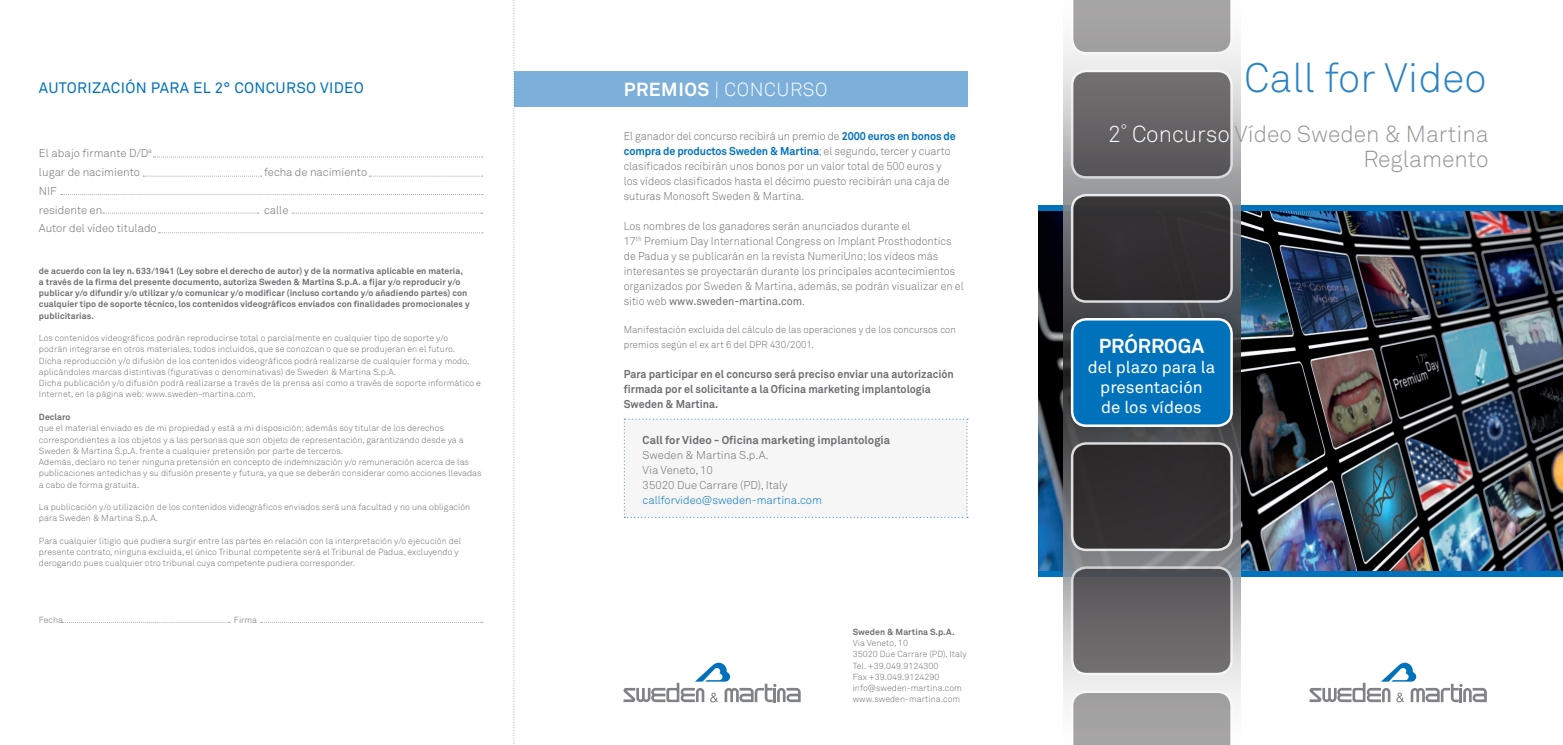
<style>
.page{position:relative;width:1563px;height:745px;background:#fff}
.page>*{position:absolute;margin:0;border:0;box-sizing:border-box;transform-origin:0 0}
.t1{font:40.5px "Akkurat Light Pro";letter-spacing:.005em;color:#2783c5}
.t2{font:22.88px "Akkurat Light Pro";color:#939598}
.t3{font:700 20px "Akkurat Pro";color:#fff}
.t4{font:18.75px "Akkurat Light Pro";letter-spacing:.03em;color:#fff}
.t5{font:16.88px/20px "Akkurat Pro";color:#fff;text-align:center}
.t6{font:15px "Akkurat Pro";letter-spacing:.02em;color:#0072bc}
.t7{font:11.25px/15px "Akkurat Light Pro";color:#6c6d70;scale:.95 1}
.t8{font:11.25px "Akkurat Light Pro";color:#6c6d70}
.t9{font:700 11.25px/15px "Akkurat Pro";color:#6c6d70;scale:.95 1}
.t10{font:700 11.25px "Akkurat Pro";color:#6c6d70}
.t11{font:11.25px "Akkurat Light Pro";color:#0072bc}
.t12{font:10px/15px "Akkurat Light Pro";letter-spacing:.005em;color:#6c6d70;scale:.95 1}
.t13{font:8.75px/11.2px "Akkurat Light Pro";letter-spacing:.005em;color:#6c6d70}
.t14{font:700 8.75px/11.2px "Akkurat Pro";letter-spacing:.005em;color:#6c6d70}
.s1{font-family:"Akkurat Pro";font-weight:700}
.s2{font-family:"Akkurat Pro";font-weight:700;color:#0072bc}
.s3{font-family:"Akkurat Pro"}
.s4{color:#fff}
</style>
<div class="page">
<div style="left:624px;top:418px;width:344px;height:99px;background:#f6f6f7"></div>
<img style="left:1038px;top:211px;width:525px;height:359px">
<svg style="left:623px;top:662px;width:177px;height:40px"></svg>
<svg style="left:1309px;top:662px;width:177px;height:40px"></svg>
<div style="left:1038px;top:570px;width:525px;height:6px;background:#0072bc"></div>
<div style="left:1038px;top:206px;width:525px;height:5px;background:#0072bc"></div>
<svg style="left:153px;top:157px;width:330px;height:1px"></svg>
<svg style="left:61px;top:194px;width:422px;height:1px"></svg>
<svg style="left:103px;top:213px;width:156px;height:1px"></svg>
<svg style="left:292px;top:213px;width:191px;height:1px"></svg>
<svg style="left:143px;top:176px;width:118px;height:1px"></svg>
<svg style="left:369px;top:176px;width:114px;height:1px"></svg>
<div style="left:514px;top:71px;width:453px;height:35px;background:#7cafda"></div>
<svg style="left:513px;top:0;width:2px;height:744px"></svg>
<svg style="left:159px;top:232px;width:324px;height:1px"></svg>
<svg style="left:1063px;top:372px;width:177px;height:332px;background:#939496"></svg>
<svg style="left:1063px;top:42px;width:177px;height:330px;background:#97989b"></svg>
<div style="left:1072px;top:195px;width:159px;height:106px;background:#312e30;border-radius:14px"></div>
<div style="left:1071px;top:194px;width:162px;height:108px;border:2px solid #fff;border-radius:14px"></div>
<div style="left:1072px;top:443px;width:159px;height:106px;background:#302e30;border-radius:14px"></div>
<div style="left:1071px;top:442px;width:162px;height:108px;border:2px solid #fff;border-radius:14px"></div>
<div style="left:1072px;top:567px;width:159px;height:106px;background:linear-gradient(to bottom,#535255,#747172);border-radius:14px"></div>
<div style="left:1071px;top:566px;width:162px;height:108px;border:2px solid #fff;border-radius:14px"></div>
<svg style="left:1071px;top:690px;width:162px;height:54px;background:#aaa9aa"></svg>
<div style="left:1072px;top:71px;width:159px;height:106px;background:linear-gradient(to bottom,#747273,#565456);border-radius:14px"></div>
<div style="left:1071px;top:70px;width:162px;height:108px;border:2px solid #fff;border-radius:14px"></div>
<svg style="left:1071px;top:0;width:162px;height:54px;background:#a9a8a8"></svg>
<div style="left:1072px;top:319px;width:159px;height:106px;background:#0072bc;border-radius:14px"></div>
<div style="left:1071px;top:318px;width:162px;height:108px;border:2px solid #fff;border-radius:14px"></div>
<p class="t6" style="left:39px;top:79px;width:326px">AUTORIZACIÓN PARA EL 2° CONCURSO VIDEO</p>
<p class="t8" style="left:39px;top:146px;width:114px">El abajo firmante D/D<sup>a</sup></p>
<p class="t8" style="left:39px;top:165px;width:102px">lugar de nacimiento</p>
<p class="t8" style="left:264px;top:165px;width:105px">fecha de nacimiento</p>
<p class="t8" style="left:39px;top:184px;width:19px">NIF</p>
<p class="t8" style="left:39px;top:203px;width:65px">residente en</p>
<p class="t8" style="left:264px;top:203px;width:26px">calle</p>
<p class="t8" style="left:39px;top:221px;width:119px">Autor del vídeo titulado</p>
<p class="t14" style="left:39px;top:265px;width:432px">de acuerdo con la ley n. 633/1941 (Ley sobre el derecho de autor) y de la normativa aplicable en materia, a través de la firma del presente documento, autoriza Sweden &amp; Martina S.p.A. a fijar y/o reproducir y/o publicar y/o difundir y/o utilizar y/o comunicar y/o modificar (incluso cortando y/o añadiendo partes) con cualquier tipo de soporte técnico, los contenidos videográficos enviados con finalidades promocionales y publicitarias.</p>
<p class="t13" style="left:39px;top:332px;width:432px">Los contenidos videográficos podrán reproducirse total o parcialmente en cualquier tipo de soporte y/o podrán integrarse en otros materiales, todos incluidos, que se conozcan o que se produjeran en el futuro.<br>Dicha reproducción y/o difusión de los contenidos videográficos podrá realizarse de cualquier forma y modo, aplicándoles marcas distintivas (figurativas o denominativas) de Sweden &amp; Martina S.p.A.</p>
<p class="t13" style="left:39px;top:377px;width:443px">Dicha publicación y/o difusión podrá realizarse a través de la prensa así como a través de soporte informático e<br>Internet, en la página web: www.sweden-martina.com.</p>
<p class="t14" style="left:39px;top:411px;width:33px">Declaro</p>
<p class="t13" style="left:39px;top:422px;width:426px">que el material enviado es de mi propiedad y está a mi disposición; además soy titular de los derechos correspondientes a los objetos y a las personas que son objeto de representación, garantizando desde ya a<br>Sweden &amp; Martina S.p.A. frente a cualquier pretensión por parte de terceros.</p>
<p class="t13" style="left:39px;top:456px;width:444px">Además, declaro no tener ninguna pretensión en concepto de indemnización y/o remuneración acerca de las publicaciones antedichas y su difusión presente y futura, ya que se deberán considerar como acciones llevadas a cabo de forma gratuita.</p>
<p class="t13" style="left:39px;top:501px;width:433px">La publicación y/o utilización de los contenidos videográficos enviados será una facultad y no una obligación para Sweden &amp; Martina S.p.A.</p>
<p class="t13" style="left:39px;top:535px;width:424px">Para cualquier litigio que pudiera surgir entre las partes en relación con la interpretación y/o ejecución del presente contrato, ninguna excluida, el único Tribunal competente será el Tribunal de Padua, excluyendo y derogando pues cualquier otro tribunal cuya competente pudiera corresponder.</p>
<p class="t13" style="left:39px;top:613px;width:26px">Fecha</p>
<p class="t13" style="left:234px;top:613px;width:25px">Firma</p>
<p class="t4" style="left:624px;top:78px;width:205px"><span class="s1">PREMIOS</span> | CONCURSO</p>
<p class="t7" style="left:624px;top:129px;width:351px">El ganador del concurso recibirá un premio de <span class="s2">2000 euros en bonos de compra de productos Sweden &amp; Martina</span>; el segundo, tercer y cuarto clasificados recibirán unos bonos por un valor total de 500 euros y los vídeos clasificados hasta el décimo puesto recibirán una caja de suturas Monosoft Sweden &amp; Martina.</p>
<p class="t7" style="left:624px;top:219px;width:303px">Los nombres de los ganadores serán anunciados durante el</p>
<p class="t7" style="left:624px;top:234px;width:346px">17<sup>th</sup> Premium Day International Congress on Implant Prosthodontics</p>
<p class="t7" style="left:624px;top:249px;width:359px">de Padua y se publicarán en la revista NumeriUno; los vídeos más interesantes se proyectarán durante los principales acontecimientos organizados por Sweden &amp; Martina, además, se podrán visualizar en el sitio web <span class="s3">www.sweden-martina.com</span>.</p>
<p class="t12" style="left:624px;top:322px;width:351px">Manifestación excluida del cálculo de las operaciones y de los concursos con premios según el ex art 6 del DPR 430/2001.</p>
<p class="t9" style="left:624px;top:366px;width:349px">Para participar en el concurso será preciso enviar una autorización firmada por el solicitante a la Oficina marketing implantología<br>Sweden &amp; Martina.</p>
<p class="t10" style="left:642px;top:432px;width:249px">Call for Video - Oficina marketing implantología</p>
<p class="t8" style="left:642px;top:447px;width:128px">Sweden &amp; Martina S.p.A.</p>
<p class="t8" style="left:642px;top:462px;width:72px">Via Veneto, 10</p>
<p class="t8" style="left:642px;top:477px;width:147px">35020 Due Carrare (PD), Italy</p>
<p class="t11" style="left:642px;top:492px;width:181px">callforvideo@sweden-martina.com</p>
<p class="t14" style="left:852px;top:625px;width:103px">Sweden &amp; Martina S.p.A.</p>
<p class="t13" style="left:852px;top:637px;width:57px">Via Veneto, 10</p>
<p class="t13" style="left:852px;top:648px;width:116px">35020 Due Carrare (PD), Italy</p>
<p class="t13" style="left:852px;top:659px;width:87px">Tel. +39.049.9124300</p>
<p class="t13" style="left:852px;top:670px;width:88px">Fax +39.049.9124290</p>
<p class="t13" style="left:852px;top:682px;width:111px">info@sweden-martina.com</p>
<p class="t13" style="left:852px;top:693px;width:109px">www.sweden-martina.com</p>
<p class="t1" style="left:1244px;top:54px;width:244px">Call for Video</p>
<p class="t2" style="left:1107px;top:120px;width:382px"><span class="s4">2</span><sup>°</sup> <span class="s4">Concurso</span> Vídeo Sweden &amp; Martina</p>
<p class="t2" style="left:1363px;top:145px;width:127px">Reglamento</p>
<p class="t3" style="left:1099px;top:333px;width:107px">PRÓRROGA</p>
<p class="t5" style="left:1087px;top:357px;width:129px">del plazo para la presentación</p>
<p class="t5" style="left:1101px;top:397px;width:102px">de los vídeos</p>
</div>
